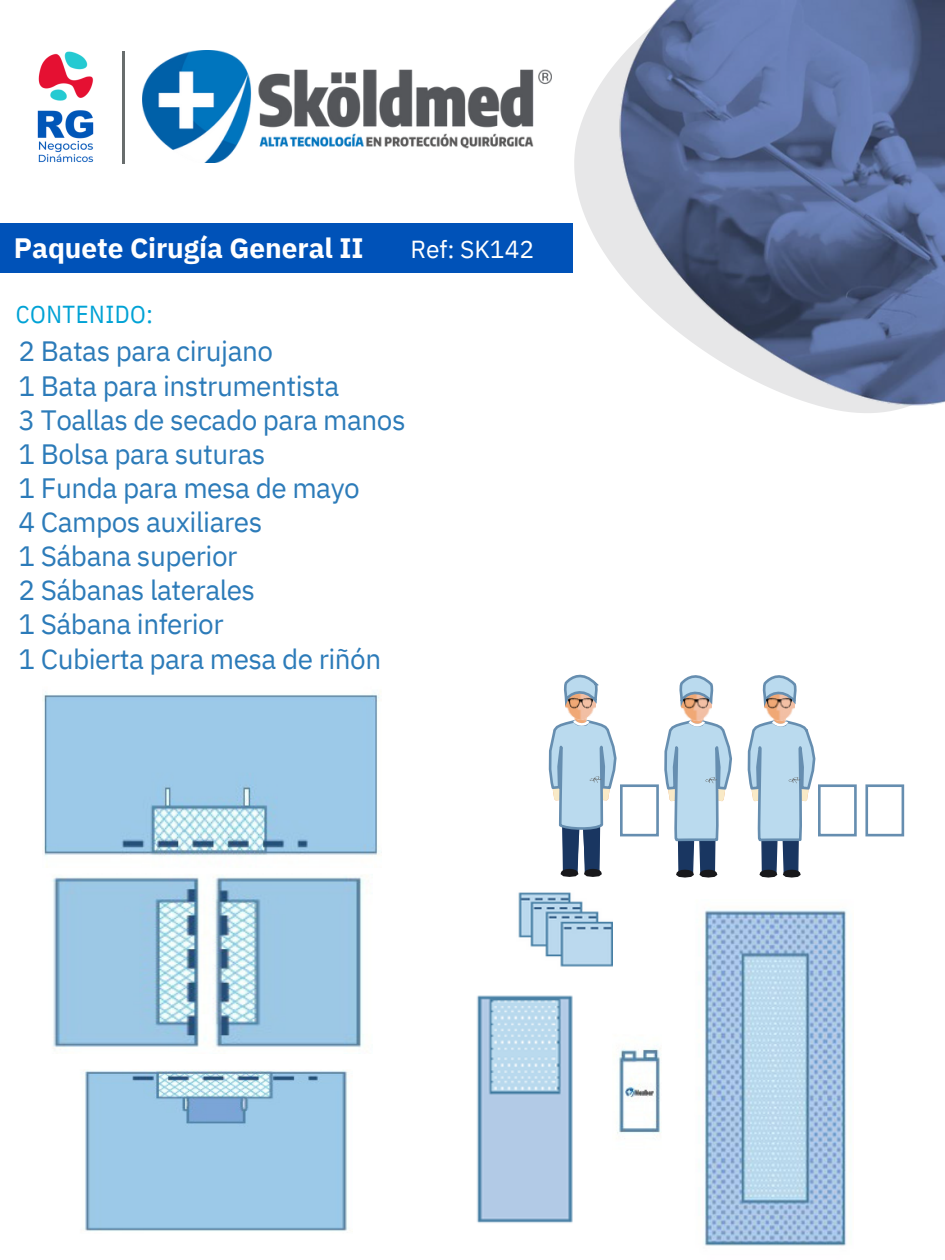
<style>
.page{position:relative;width:945px;height:1260px;background:#fff}
.page>*{position:absolute;margin:0;border:0;box-sizing:border-box;transform-origin:0 0}
.t1{font:28px "IBM Plex Sans";letter-spacing:-.02em;color:#2c7bb9}
.t2{font:700 28px "IBM Plex Sans";letter-spacing:-.005em;color:#fff}
.t3{font:24.68px "IBM Plex Sans";letter-spacing:-.005em;color:#fff}
.t4{font:24.5px "IBM Plex Sans Cond";letter-spacing:.02em;color:#00a2d5}
</style>
<div class="page">
<img style="left:518px;top:892px;width:95px;height:75px">
<div style="left:0;top:223px;width:573px;height:50px;background:#0052b8"></div>
<svg style="left:574px;top:73px;width:34px;height:185px;fill:#e7e7e8"></svg>
<img style="left:608px;top:1px;width:337px;height:412px">
<img style="left:616px;top:1048px;width:45px;height:86px">
<img style="left:84px;top:1070px;width:264px;height:161px">
<img style="left:43px;top:691px;width:338px;height:165px">
<img style="left:52px;top:875px;width:315px;height:174px">
<img style="left:703px;top:909px;width:144px;height:337px">
<img style="left:477px;top:995px;width:96px;height:228px">
<svg style="left:664px;top:675px;width:68px;height:203px"></svg>
<img style="left:684px;top:697px;width:24px;height:12px">
<svg style="left:548px;top:674px;width:69px;height:203px"></svg>
<img style="left:568px;top:696px;width:25px;height:13px">
<svg style="left:747px;top:675px;width:69px;height:203px"></svg>
<img style="left:767px;top:697px;width:25px;height:12px">
<div style="left:620px;top:784px;width:39px;height:52px;border:3px solid #668eb0"></div>
<div style="left:818px;top:784px;width:39px;height:52px;border:3px solid #668eb0"></div>
<div style="left:865px;top:784px;width:39px;height:52px;border:3px solid #668eb0"></div>
<img style="left:143px;top:50px;width:408px;height:113px">
<img style="left:37px;top:51px;width:88px;height:113px">
<hr style="left:122px;top:51px;width:2px;height:113px;background:#686d6d">
<p class="t2" style="left:14px;top:230px;width:351px">Paquete Cirugía General II</p>
<p class="t3" style="left:410px;top:233px;width:125px">Ref: SK142</p>
<p class="t4" style="left:16px;top:298px;width:138px">CONTENIDO:</p>
<p class="t1" style="left:19px;top:333px;width:256px">2 Batas para cirujano</p>
<p class="t1" style="left:19px;top:367px;width:322px">1 Bata para instrumentista</p>
<p class="t1" style="left:19px;top:401px;width:389px">3 Toallas de secado para manos</p>
<p class="t1" style="left:19px;top:435px;width:248px">1 Bolsa para suturas</p>
<p class="t1" style="left:19px;top:469px;width:343px">1 Funda para mesa de mayo</p>
<p class="t1" style="left:19px;top:503px;width:245px">4 Campos auxiliares</p>
<p class="t1" style="left:19px;top:538px;width:220px">1 Sábana superior</p>
<p class="t1" style="left:19px;top:572px;width:238px">2 Sábanas laterales</p>
<p class="t1" style="left:19px;top:606px;width:207px">1 Sábana inferior</p>
<p class="t1" style="left:19px;top:640px;width:364px">1 Cubierta para mesa de riñón</p>
</div>
